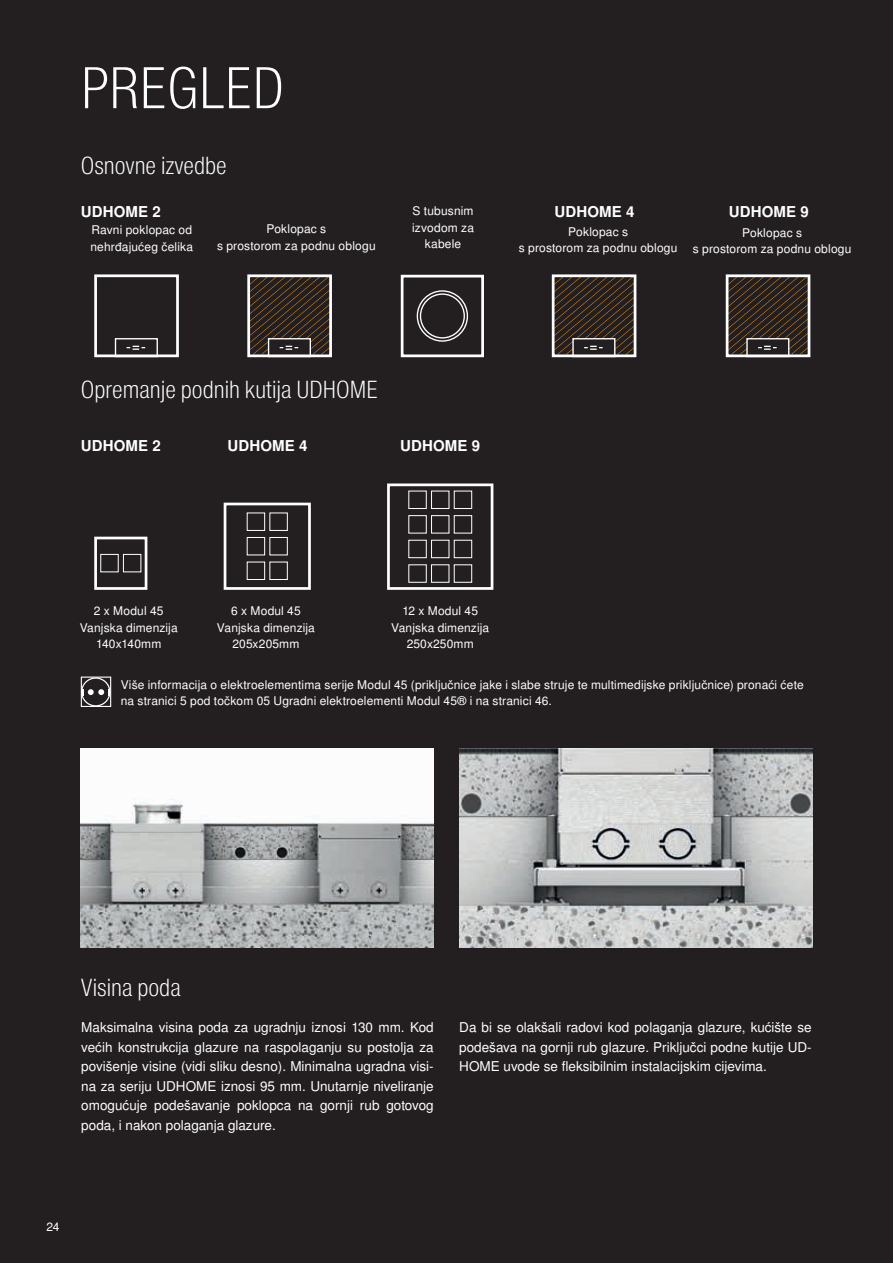
<style>
.page{position:relative;width:893px;height:1263px;background:#231f20}
.page>*{position:absolute;margin:0;border:0;box-sizing:border-box;transform-origin:0 0}
.t1{font:57px "Nimbus San LOT Lig Con";color:#fff}
.t2{font:24px "Nimbus San LOT Lig Con";color:#fff}
.t3{font:700 15px "Nimbus San LOT";letter-spacing:.01em;color:#fff}
.t4{font:13.5px/19.5px "Nimbus San LOT";color:#fff;text-align:justify}
.t5{font:12px/16.5px "Nimbus San LOT";letter-spacing:.015em;color:#fff;text-align:center}
</style>
<div class="page">
<img style="left:81px;top:748px;width:353px;height:200px">
<div style="left:401px;top:275px;width:83px;height:82px;border:3px solid #fff"></div>
<div style="left:417px;top:290px;width:51px;height:52px;border:1px solid #fff;border-radius:50%"></div>
<div style="left:420px;top:293px;width:45px;height:46px;border:1px solid #fff;border-radius:50%"></div>
<div style="left:247px;top:274px;width:85px;height:83px;border:3px solid #fff"></div>
<svg style="left:249px;top:276px;width:82px;height:78px;background:#40362e"></svg>
<div style="left:94px;top:274px;width:85px;height:83px;border:3px solid #fff"></div>
<div style="left:115px;top:338px;width:43px;height:19px;border:1px solid #fff"></div>
<svg style="left:127px;top:346px;width:18px;height:4px"></svg>
<div style="left:94px;top:537px;width:53px;height:53px;border:3px solid #fff"></div>
<div style="left:100px;top:554px;width:19px;height:18px;border:1px solid #fff"></div>
<div style="left:123px;top:554px;width:18px;height:18px;border:1px solid #fff"></div>
<div style="left:224px;top:503px;width:87px;height:87px;border:3px solid #fff"></div>
<div style="left:247px;top:537px;width:18px;height:18px;border:1px solid #fff"></div>
<div style="left:269px;top:537px;width:19px;height:18px;border:1px solid #fff"></div>
<div style="left:247px;top:513px;width:18px;height:18px;border:1px solid #fff"></div>
<div style="left:269px;top:513px;width:19px;height:18px;border:1px solid #fff"></div>
<div style="left:247px;top:562px;width:18px;height:18px;border:1px solid #fff"></div>
<div style="left:269px;top:562px;width:19px;height:18px;border:1px solid #fff"></div>
<div style="left:387px;top:483px;width:106px;height:107px;border:3px solid #fff"></div>
<div style="left:408px;top:515px;width:19px;height:18px;border:1px solid #fff"></div>
<div style="left:408px;top:491px;width:19px;height:18px;border:1px solid #fff"></div>
<div style="left:431px;top:515px;width:18px;height:18px;border:1px solid #fff"></div>
<div style="left:431px;top:491px;width:18px;height:18px;border:1px solid #fff"></div>
<div style="left:408px;top:540px;width:19px;height:18px;border:1px solid #fff"></div>
<div style="left:431px;top:540px;width:18px;height:18px;border:1px solid #fff"></div>
<div style="left:454px;top:540px;width:18px;height:18px;border:1px solid #fff"></div>
<div style="left:408px;top:564px;width:19px;height:19px;border:1px solid #fff"></div>
<div style="left:431px;top:564px;width:18px;height:19px;border:1px solid #fff"></div>
<div style="left:454px;top:564px;width:18px;height:19px;border:1px solid #fff"></div>
<div style="left:454px;top:515px;width:18px;height:18px;border:1px solid #fff"></div>
<div style="left:454px;top:491px;width:18px;height:18px;border:1px solid #fff"></div>
<img style="left:459px;top:748px;width:353px;height:200px">
<div style="left:552px;top:274px;width:84px;height:83px;border:3px solid #fff"></div>
<svg style="left:554px;top:276px;width:81px;height:78px;background:#3e342c"></svg>
<div style="left:726px;top:274px;width:84px;height:83px;border:3px solid #fff"></div>
<svg style="left:728px;top:276px;width:81px;height:78px;background:#3e342c"></svg>
<div style="left:81px;top:676px;width:30px;height:31px;border:1px solid #fff"></div>
<div style="left:81px;top:677px;width:29px;height:29px;border:1px solid #fff;border-radius:50%"></div>
<svg style="left:82px;top:689px;width:28px;height:6px"></svg>
<h1 class="t1" style="left:81px;top:54px;width:205px">PREGLED</h1>
<h2 class="t2" style="left:81px;top:151px;width:148px">Osnovne izvedbe</h2>
<p class="t3" style="left:81px;top:203px;width:81px">UDHOME 2</p>
<p class="t5" style="left:90px;top:222px;width:104px;text-align:left">Ravni poklopac od nehrđajućeg čelika</p>
<p class="t5" style="left:217px;top:221px;width:160px">Poklopac s<br>s prostorom za podnu oblogu</p>
<p class="t5" style="left:412px;top:203px;width:63px">S tubusnim izvodom za kabele</p>
<p class="t3" style="left:554px;top:203px;width:81px">UDHOME 4</p>
<p class="t3" style="left:729px;top:203px;width:81px">UDHOME 9</p>
<p class="t5" style="left:519px;top:223px;width:160px">Poklopac s<br>s prostorom za podnu oblogu</p>
<p class="t5" style="left:693px;top:224px;width:160px">Poklopac s<br>s prostorom za podnu oblogu</p>
<h2 class="t2" style="left:81px;top:375px;width:299px">Opremanje podnih kutija UDHOME</h2>
<p class="t3" style="left:81px;top:437px;width:81px">UDHOME 2</p>
<p class="t3" style="left:228px;top:437px;width:81px">UDHOME 4</p>
<p class="t3" style="left:400px;top:437px;width:81px">UDHOME 9</p>
<p class="t5" style="left:80px;top:603px;width:99px">2 x Modul 45<br>Vanjska dimenzija<br>140x140mm</p>
<p class="t5" style="left:121px;top:677px;width:684px;text-align:left">Više informacija o elektroelementima serije Modul 45 (priključnice jake i slabe struje te multimedijske priključnice) pronaći ćete na stranici 5 pod točkom 05 Ugradni elektroelementi Modul 45® i na stranici 46.</p>
<p class="t5" style="left:217px;top:603px;width:99px">6 x Modul 45<br>Vanjska dimenzija<br>205x205mm</p>
<p class="t5" style="left:391px;top:603px;width:99px">12 x Modul 45<br>Vanjska dimenzija<br>250x250mm</p>
<h2 class="t2" style="left:81px;top:973px;width:102px">Visina poda</h2>
<p class="t4" style="left:81px;top:1018px;width:354px">Maksimalna visina poda za ugradnju iznosi 130 mm. Kod većih konstrukcija glazure na raspolaganju su postolja za povišenje visine (vidi sliku desno). Minimalna ugradna visi&shy;na za seriju UDHOME iznosi 95 mm. Unutarnje niveliranje omogućuje podešavanje poklopca na gornji rub gotovog poda, i nakon polaganja glazure.</p>
<p class="t4" style="left:459px;top:1018px;width:354px">Da bi se olakšali radovi kod polaganja glazure, kućište se podešava na gornji rub glazure. Priključci podne kutije UD-HOME uvode se fleksibilnim instalacijskim cijevima.</p>
<p class="t5" style="left:47px;top:1219px;width:14px">24</p>
</div>
